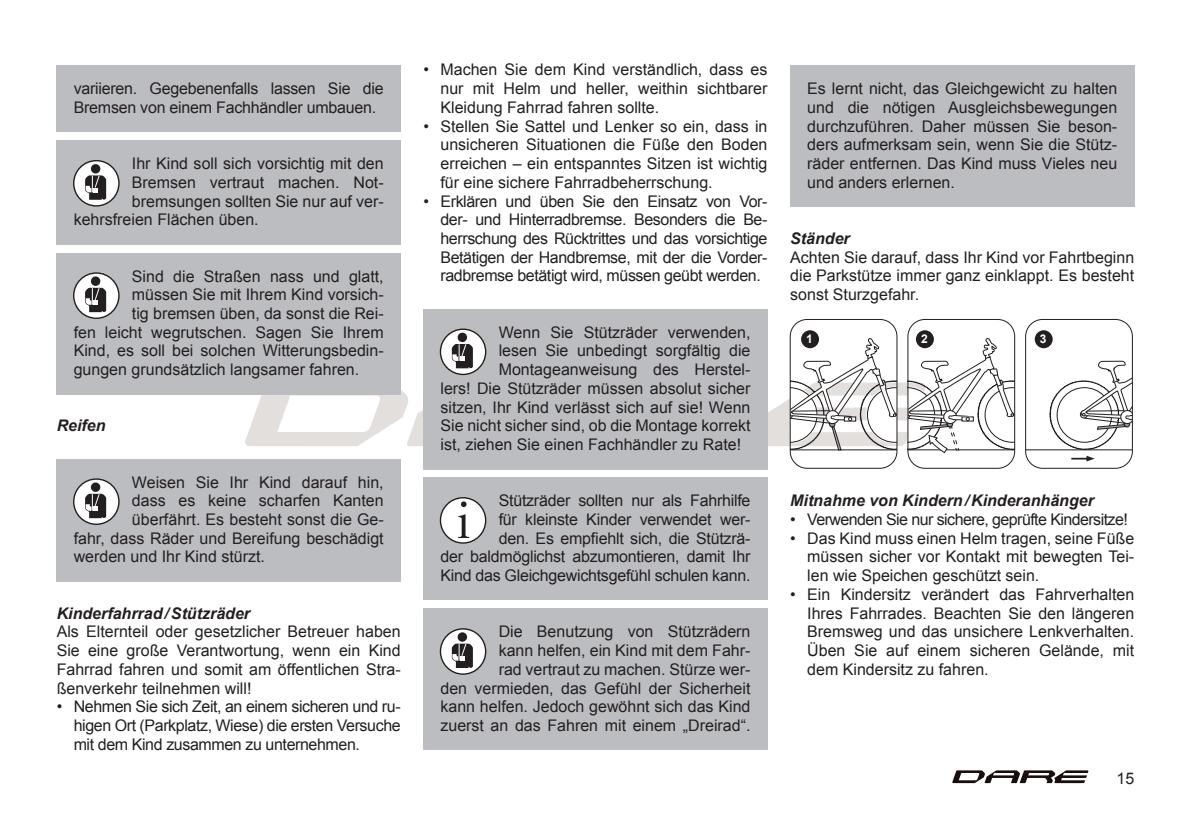
<style>
.page{position:relative;width:1191px;height:840px;background:#fff}
.page>*{position:absolute;margin:0;border:0;box-sizing:border-box;transform-origin:0 0}
.t1{font:16px/18.8px "Arial";color:#231f20;text-align:justify}
.t2{font:italic 700 16px "Arial";color:#231f20}
.t3{font:16px "Arial";letter-spacing:-.035em;color:#231f20}
.t4{font:700 12px "Arial";color:#fff}
</style>
<div class="page">
<svg style="left:952px;top:770px;width:136px;height:12px"></svg>
<div style="left:57px;top:65px;width:344px;height:67px;background:#bcbdc0"></div>
<div style="left:57px;top:140px;width:344px;height:104px;background:#bcbdc0"></div>
<div style="left:57px;top:253px;width:344px;height:141px;background:#bcbdc0"></div>
<div style="left:57px;top:458px;width:344px;height:123px;background:#bcbdc0"></div>
<svg style="left:74px;top:160px;width:45px;height:46px"></svg>
<div style="left:73px;top:160px;width:47px;height:46px;border:1px solid #231f20;border-radius:50%"></div>
<div style="left:91px;top:164px;width:9px;height:9px;background:#231f20;border-radius:50%"></div>
<svg style="left:85px;top:175px;width:21px;height:25px"></svg>
<svg style="left:74px;top:273px;width:45px;height:45px"></svg>
<div style="left:73px;top:272px;width:47px;height:47px;border:1px solid #231f20;border-radius:50%"></div>
<div style="left:91px;top:276px;width:9px;height:10px;background:#231f20;border-radius:50%"></div>
<svg style="left:85px;top:287px;width:21px;height:25px"></svg>
<svg style="left:74px;top:479px;width:45px;height:45px"></svg>
<div style="left:73px;top:478px;width:47px;height:46px;border:1px solid #231f20;border-radius:50%"></div>
<div style="left:91px;top:482px;width:9px;height:9px;background:#231f20;border-radius:50%"></div>
<svg style="left:85px;top:493px;width:21px;height:25px"></svg>
<div style="left:423px;top:309px;width:344px;height:160px;background:#bcbdc0"></div>
<div style="left:423px;top:477px;width:344px;height:123px;background:#bcbdc0"></div>
<div style="left:423px;top:608px;width:344px;height:141px;background:#bcbdc0"></div>
<svg style="left:440px;top:329px;width:45px;height:45px"></svg>
<svg style="left:457px;top:332px;width:10px;height:10px"></svg>
<div style="left:440px;top:497px;width:45px;height:45px;background:#fff;border-radius:50%"></div>
<div style="left:440px;top:497px;width:46px;height:46px;border:1px solid #231f20;border-radius:50%"></div>
<svg style="left:461px;top:501px;width:5px;height:6px"></svg>
<svg style="left:458px;top:514px;width:11px;height:23px"></svg>
<svg style="left:440px;top:628px;width:45px;height:45px"></svg>
<div style="left:440px;top:627px;width:46px;height:47px;border:1px solid #231f20;border-radius:50%"></div>
<div style="left:457px;top:632px;width:10px;height:9px;background:#231f20;border-radius:50%"></div>
<svg style="left:452px;top:642px;width:21px;height:25px"></svg>
<div style="left:790px;top:65px;width:344px;height:142px;background:#bcbdc0"></div>
<div style="left:801px;top:330px;width:18px;height:18px;background:#231f20;border-radius:50%"></div>
<div style="left:916px;top:330px;width:18px;height:18px;background:#231f20;border-radius:50%"></div>
<div style="left:1034px;top:330px;width:18px;height:18px;background:#231f20;border-radius:50%"></div>
<div style="left:789px;top:319px;width:108px;height:149px;border:1px solid #231f20;border-radius:17px"></div>
<div style="left:907px;top:319px;width:108px;height:149px;border:1px solid #231f20;border-radius:17px"></div>
<hr style="left:1025px;top:449px;width:107px;height:1px;background:#231f20">
<svg style="left:1049px;top:360px;width:81px;height:89px"></svg>
<div style="left:1025px;top:319px;width:107px;height:149px;border:1px solid #231f20;border-radius:17px"></div>
<svg style="left:1071px;top:455px;width:23px;height:6px"></svg>
<svg style="left:245px;top:338px;width:769px;height:115px"></svg>
<p class="t1" style="left:74px;top:79px;width:311px">variieren. Gegebenenfalls lassen Sie die<br>Bremsen von einem Fachhändler umbauen.</p>
<p class="t1" style="left:132px;top:154px;width:253px">Ihr Kind soll sich vorsichtig mit den</p>
<p class="t1" style="left:132px;top:173px;width:253px">Bremsen vertraut machen. Not-</p>
<p class="t1" style="left:132px;top:192px;width:253px">bremsungen sollten Sie nur auf ver-</p>
<p class="t1" style="left:74px;top:210px;width:186px">kehrsfreien Flächen üben.</p>
<p class="t1" style="left:132px;top:266px;width:253px">Sind die Straßen nass und glatt,</p>
<p class="t1" style="left:132px;top:285px;width:253px">müssen Sie mit Ihrem Kind vorsich-</p>
<p class="t1" style="left:132px;top:304px;width:253px">tig bremsen üben, da sonst die Rei-</p>
<p class="t1" style="left:74px;top:322px;width:311px">fen leicht wegrutschen. Sagen Sie Ihrem</p>
<p class="t1" style="left:74px;top:341px;width:311px">Kind, es soll bei solchen Witterungsbedin-</p>
<p class="t1" style="left:74px;top:360px;width:287px">gungen grundsätzlich langsamer fahren.</p>
<p class="t2" style="left:57px;top:415px;width:50px">Reifen</p>
<p class="t1" style="left:132px;top:472px;width:253px">Weisen Sie Ihr Kind darauf hin,</p>
<p class="t1" style="left:132px;top:491px;width:253px">dass es keine scharfen Kanten</p>
<p class="t1" style="left:132px;top:510px;width:253px">überfährt. Es besteht sonst die Ge-</p>
<p class="t1" style="left:74px;top:528px;width:311px">fahr, dass Räder und Bereifung beschädigt</p>
<p class="t1" style="left:74px;top:547px;width:193px">werden und Ihr Kind stürzt.</p>
<p class="t2" style="left:57px;top:602px;width:195px">Kinderfahrrad / Stützräder</p>
<p class="t1" style="left:57px;top:622px;width:345px">Als Elternteil oder gesetzlicher Betreuer haben Sie eine große Verantwortung, wenn ein Kind Fahrrad fahren und somit am öffentlichen Stra&shy;ßenverkehr teilnehmen will!</p>
<p class="t1" style="left:74px;top:697px;width:328px;text-indent:-17px">• Nehmen Sie sich Zeit, an einem sicheren und ru&shy;higen Ort (Parkplatz, Wiese) die ersten Versuche mit dem Kind zusammen zu unternehmen.</p>
<p class="t1" style="left:440px;top:61px;width:328px;text-indent:-17px">• Machen Sie dem Kind verständlich, dass es nur mit Helm und heller, weithin sichtbarer Kleidung Fahrrad fahren sollte.</p>
<p class="t1" style="left:440px;top:117px;width:328px;text-indent:-17px">• Stellen Sie Sattel und Lenker so ein, dass in unsicheren Situationen die Füße den Boden erreichen – ein entspanntes Sitzen ist wichtig für eine sichere Fahrradbeherrschung.</p>
<p class="t1" style="left:440px;top:191px;width:328px;text-indent:-17px">• Erklären und üben Sie den Einsatz von Vor&shy;der- und Hinterradbremse. Besonders die Be&shy;herrschung des Rücktrittes und das vorsichtige Betätigen der Handbremse, mit der die Vorder&shy;radbremse betätigt wird, müssen geübt werden.</p>
<p class="t1" style="left:499px;top:322px;width:253px">Wenn Sie Stützräder verwenden,</p>
<p class="t1" style="left:499px;top:341px;width:253px">lesen Sie unbedingt sorgfältig die</p>
<p class="t1" style="left:499px;top:360px;width:253px">Montageanweisung des Herstel-</p>
<p class="t1" style="left:440px;top:379px;width:311px">lers! Die Stützräder müssen absolut sicher</p>
<p class="t1" style="left:440px;top:397px;width:311px">sitzen, Ihr Kind verlässt sich auf sie! Wenn</p>
<p class="t1" style="left:440px;top:416px;width:311px">Sie nicht sicher sind, ob die Montage korrekt</p>
<p class="t1" style="left:440px;top:435px;width:302px">ist, ziehen Sie einen Fachhändler zu Rate!</p>
<p class="t1" style="left:440px;top:491px;width:311px;text-align:right">Stützräder sollten nur als Fahrhilfe<br>für kleinste Kinder verwendet wer-<br>den. Es empfiehlt sich, die Stützrä-<br>der baldmöglichst abzumontieren, damit Ihr Kind das Gleichgewichtsgefühl schulen kann.</p>
<p class="t1" style="left:440px;top:622px;width:311px;text-align:right">Die Benutzung von Stützrädern<br>kann helfen, ein Kind mit dem Fahr-<br>rad vertraut zu machen. Stürze wer-<br>den vermieden, das Gefühl der Sicherheit kann helfen. Jedoch gewöhnt sich das Kind zuerst an das Fahren mit einem „Dreirad“.</p>
<p class="t1" style="left:807px;top:79px;width:311px">Es lernt nicht, das Gleichgewicht zu halten und die nötigen Ausgleichsbewegungen durchzuführen. Daher müssen Sie beson&shy;ders aufmerksam sein, wenn Sie die Stütz&shy;räder entfernen. Das Kind muss Vieles neu und anders erlernen.</p>
<p class="t2" style="left:790px;top:228px;width:61px">Ständer</p>
<p class="t1" style="left:790px;top:248px;width:345px">Achten Sie darauf, dass Ihr Kind vor Fahrtbeginn die Parkstütze immer ganz einklappt. Es besteht sonst Sturzgefahr.</p>
<p class="t4" style="left:806px;top:331px;width:8px">1</p>
<p class="t4" style="left:921px;top:331px;width:8px">2</p>
<p class="t4" style="left:1040px;top:331px;width:8px">3</p>
<p class="t2" style="left:790px;top:490px;width:305px">Mitnahme von Kindern / Kinderanhänger</p>
<p class="t3" style="left:790px;top:508px;width:339px">• Verwenden Sie nur sichere, geprüfte Kindersitze!</p>
<p class="t1" style="left:807px;top:528px;width:328px;text-indent:-17px">• Das Kind muss einen Helm tragen, seine Füße müssen sicher vor Kontakt mit bewegten Tei&shy;len wie Speichen geschützt sein.</p>
<p class="t1" style="left:807px;top:584px;width:328px;text-indent:-17px">• Ein Kindersitz verändert das Fahrverhalten Ihres Fahrrades. Beachten Sie den längeren Bremsweg und das unsichere Lenkverhalten.<br>Üben Sie auf einem sicheren Gelände, mit dem Kindersitz zu fahren.</p>
<p class="t1" style="left:1116px;top:768px;width:19px">15</p>
</div>
